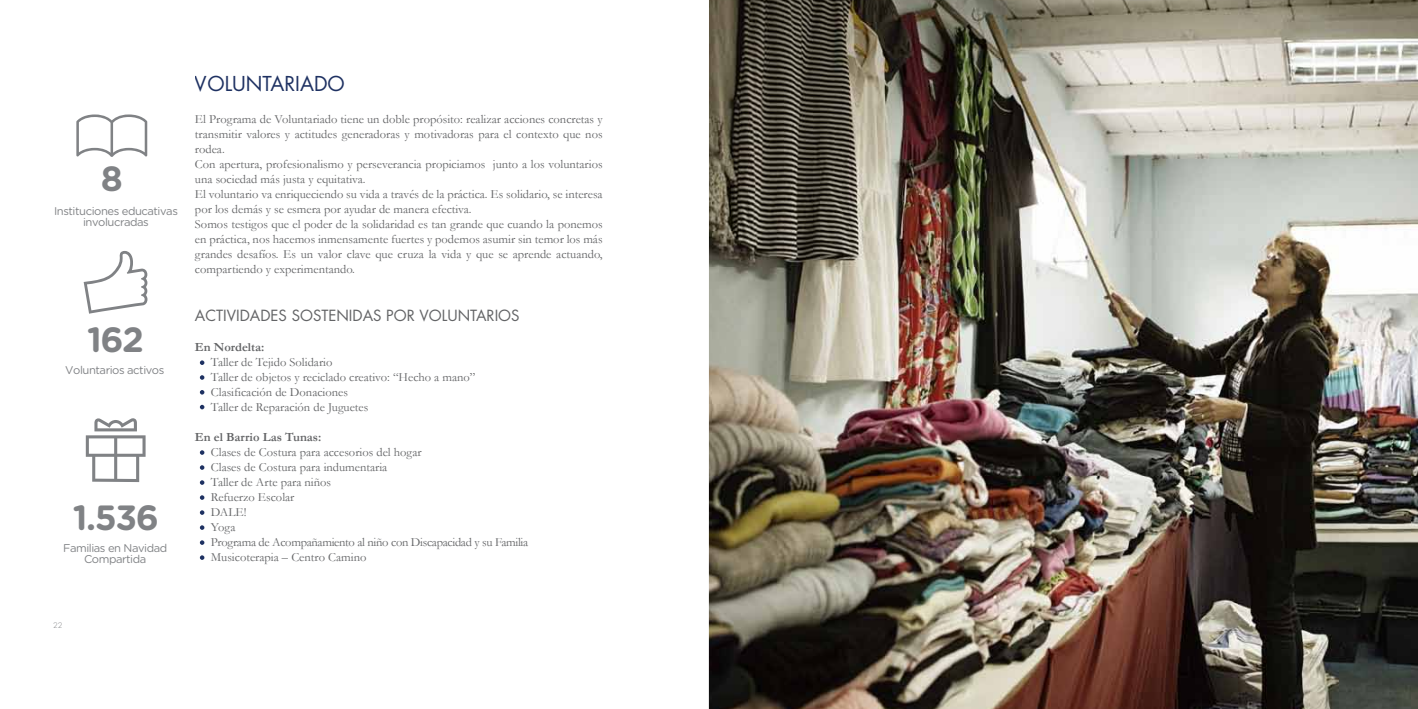
<style>
.page{position:relative;width:1418px;height:709px;background:#fff}
.page>*{position:absolute;margin:0;border:0;box-sizing:border-box;transform-origin:0 0}
.t1{font:700 35px "Gotham Rounded";letter-spacing:-.04em;color:#808285}
.t2{font:20px "Futura";color:#1e3162}
.t3{font:15px "Futura";color:#636466}
.t4{font:12.5px/15px "Garamond";color:#636466}
.t5{font:700 12.5px "Garamond";color:#636466}
.t6{font:11.25px/11.2px "Gotham Rounded";letter-spacing:-.04em;color:#808285;text-align:center}
.t7{font:300 7.5px "Futura";color:#808285}
</style>
<div class="page">
<img style="left:709px;top:0;width:708px;height:709px">
<svg style="left:76px;top:114px;width:71px;height:43px"></svg>
<svg style="left:84px;top:251px;width:63px;height:63px"></svg>
<svg style="left:86px;top:418px;width:60px;height:64px"></svg>
<svg style="left:200px;top:360px;width:4px;height:5px"></svg>
<svg style="left:200px;top:375px;width:4px;height:5px"></svg>
<svg style="left:200px;top:390px;width:4px;height:4px"></svg>
<svg style="left:200px;top:405px;width:4px;height:4px"></svg>
<svg style="left:200px;top:450px;width:4px;height:5px"></svg>
<svg style="left:200px;top:465px;width:4px;height:5px"></svg>
<svg style="left:200px;top:480px;width:4px;height:5px"></svg>
<svg style="left:200px;top:495px;width:4px;height:5px"></svg>
<svg style="left:200px;top:510px;width:4px;height:5px"></svg>
<svg style="left:200px;top:525px;width:4px;height:5px"></svg>
<svg style="left:200px;top:540px;width:4px;height:5px"></svg>
<svg style="left:200px;top:555px;width:4px;height:5px"></svg>
<h1 class="t1" style="left:101px;top:153px;width:24px">8</h1>
<p class="t6" style="left:54px;top:205px;width:125px">Instituciones educativas involucradas</p>
<h1 class="t1" style="left:87px;top:314px;width:58px">162</h1>
<p class="t6" style="left:65px;top:364px;width:101px">Voluntarios activos</p>
<h1 class="t1" style="left:73px;top:491px;width:88px">1.536</h1>
<p class="t6" style="left:63px;top:541px;width:106px">Familias en Navidad<br>Compartida</p>
<h2 class="t2" style="left:195px;top:71px;width:151px">VOLUNTARIADO</h2>
<p class="t4" style="left:195px;top:111px;width:409px">El Programa de Voluntariado tiene un doble propósito: realizar acciones concretas y transmitir valores y actitudes generadoras y motivadoras para el contexto que nos rodea.<br>Con apertura, profesionalismo y perseverancia propiciamos junto a los voluntarios una sociedad más justa y equitativa.<br>El voluntario va enriqueciendo su vida a través de la práctica. Es solidario, se interesa por los demás y se esmera por ayudar de manera efectiva.<br>Somos testigos que el poder de la solidaridad es tan grande que cuando la ponemos en práctica, nos hacemos inmensamente fuertes y podemos asumir sin temor los más grandes desafíos. Es un valor clave que cruza la vida y que se aprende actuando, compartiendo y experimentando.</p>
<p class="t3" style="left:195px;top:306px;width:326px">ACTIVIDADES SOSTENIDAS POR VOLUNTARIOS</p>
<p class="t5" style="left:195px;top:338px;width:71px">En Nordelta:</p>
<p class="t4" style="left:211px;top:354px;width:266px">Taller de Tejido Solidario<br>Taller de objetos y reciclado creativo: “Hecho a mano” Clasificación de Donaciones<br>Taller de Reparación de Juguetes</p>
<p class="t5" style="left:195px;top:428px;width:128px">En el Barrio Las Tunas:</p>
<p class="t4" style="left:211px;top:444px;width:319px">Clases de Costura para accesorios del hogar<br>Clases de Costura para indumentaria<br>Taller de Arte para niños<br>Refuerzo Escolar<br>DALE!<br>Yoga<br>Programa de Acompañamiento al niño con Discapacidad y su Familia<br>Musicoterapia – Centro Camino</p>
<p class="t7" style="left:53px;top:620px;width:11px">22</p>
</div>
